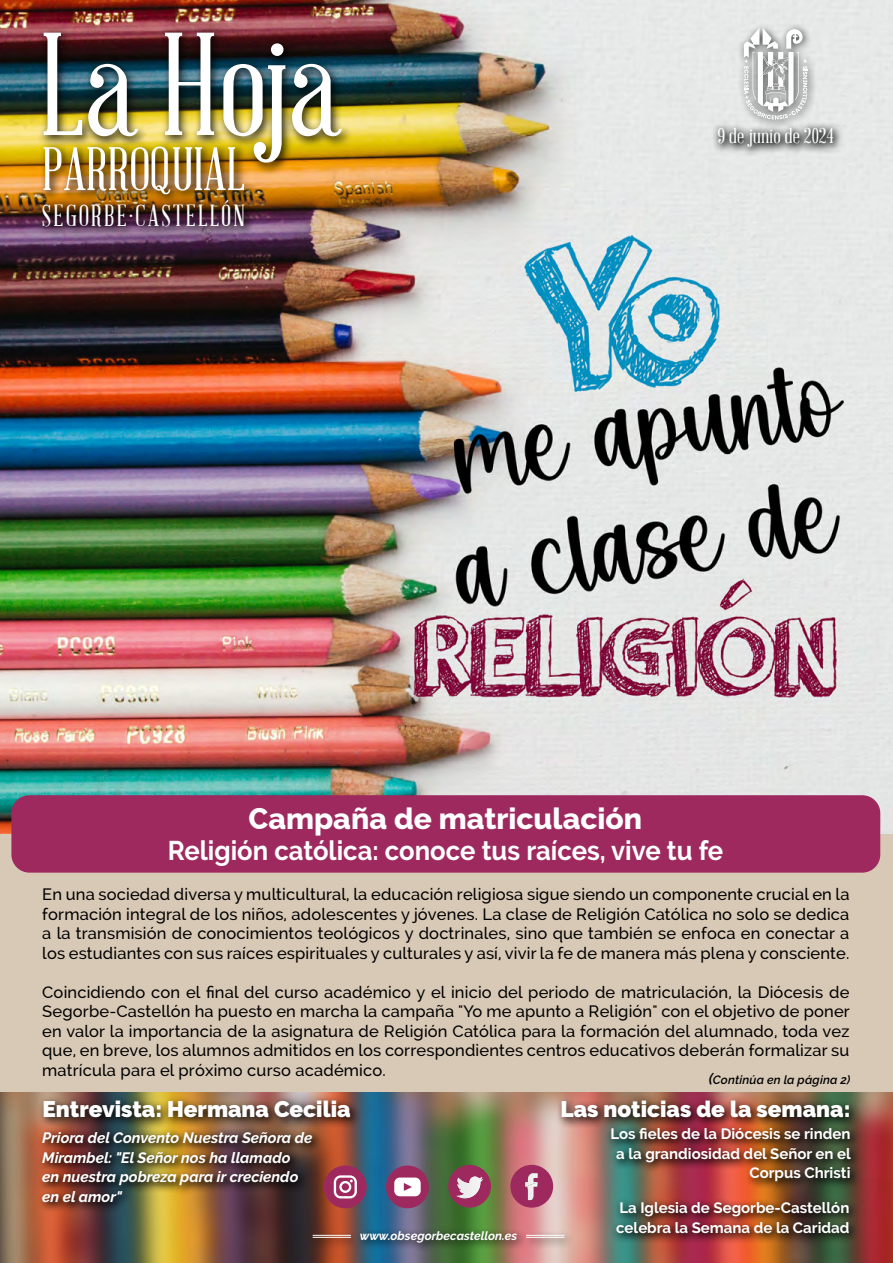
<style>
.page{position:relative;width:893px;height:1263px;background:#fff}
.page>*{position:absolute;margin:0;border:0;box-sizing:border-box;transform-origin:0 0}
.t1{font:143.1px "Abraham Lincoln";color:#fff}
.t2{font:60px "Abraham Lincoln";color:#fff}
.t3{font:800 30px "Raleway";color:#fff}
.t4{font:29.85px "Abraham Lincoln";letter-spacing:.08em;color:#fff}
.t5{font:700 27px "Raleway";color:#fff;scale:.95 1}
.t6{font:900 22.5px "Raleway";color:#fff}
.t7{font:21px "Abraham Lincoln";color:#fff;scale:1.05 1}
.t8{font:500 16.5px/19.5px "Raleway";letter-spacing:.01em;color:#000;text-align:justify}
.t9{font:700 15px/19.5px "Raleway";color:#fff;text-align:right}
.t10{font:italic 700 15px/19.5px "Raleway";color:#fff}
.t11{font:italic 700 12px "Raleway";color:#fff}
.t12{font:italic 600 12px "Raleway";letter-spacing:.015em;color:#000}
.s1{font-size:15px}
</style>
<div class="page">
<img style="left:0;top:1091px;width:893px;height:172px">
<img style="left:0;top:0;width:893px;height:834px">
<div style="left:0;top:834px;width:893px;height:257px;background:#d8c9b6"></div>
<div style="left:38px;top:26px;width:315px;height:149px;background:#000;opacity:.75"></div>
<div style="left:38px;top:140px;width:219px;height:66px;background:#000;opacity:.75"></div>
<div style="left:37px;top:194px;width:219px;height:44px;background:#000;opacity:.75"></div>
<div style="left:11px;top:795px;width:869px;height:78px;background:#9e295e;border-radius:18px"></div>
<div style="left:510px;top:1165px;width:43px;height:42px;background:#9e295e;border-radius:50%"></div>
<svg style="left:527px;top:1187px;width:7px;height:13px"></svg>
<img style="left:525px;top:1173px;width:13px;height:14px">
<div style="left:448px;top:1165px;width:43px;height:42px;background:#9e295e;border-radius:50%"></div>
<svg style="left:456px;top:1176px;width:27px;height:22px"></svg>
<div style="left:386px;top:1165px;width:43px;height:43px;background:#9e295e;border-radius:50%"></div>
<svg style="left:394px;top:1177px;width:27px;height:19px"></svg>
<div style="left:324px;top:1165px;width:43px;height:43px;background:#9e295e;border-radius:50%"></div>
<svg style="left:334px;top:1175px;width:23px;height:23px"></svg>
<svg style="left:710px;top:120px;width:133px;height:36px;background:#a7aaa9"></svg>
<div style="left:737px;top:22px;width:80px;height:107px;background:#000;opacity:.75"></div>
<svg style="left:744px;top:28px;width:63px;height:92px"></svg>
<div style="left:556px;top:1094px;width:305px;height:35px;background:#000;opacity:.75"></div>
<div style="left:308px;top:1225px;width:267px;height:28px;background:#000;opacity:.75"></div>
<hr style="left:526px;top:1235px;width:38px;height:1px;background:#fff">
<hr style="left:526px;top:1237px;width:38px;height:1px;background:#fff">
<hr style="left:313px;top:1235px;width:38px;height:1px;background:#fff">
<hr style="left:313px;top:1237px;width:38px;height:1px;background:#fff">
<div style="left:605px;top:1122px;width:257px;height:70px;background:#000;opacity:.75"></div>
<div style="left:38px;top:1094px;width:324px;height:35px;background:#000;opacity:.75"></div>
<div style="left:37px;top:1126px;width:287px;height:88px;background:#000;opacity:.75"></div>
<div style="left:611px;top:1196px;width:249px;height:49px;background:#000;opacity:.75"></div>
<h1 class="t1" style="left:40px;top:11px;width:300px">La Hoja</h1>
<h2 class="t2" style="left:42px;top:138px;width:204px">PARROQUIAL</h2>
<h3 class="t4" style="left:42px;top:200px;width:205px">SEGORBE·CASTELLÓN</h3>
<p class="t7" style="left:717px;top:125px;width:112px">9 de junio de 2024</p>
<h3 class="t3" style="left:249px;top:801px;width:395px">Campaña de matriculación</h3>
<h3 class="t5" style="left:168px;top:835px;width:586px">Religión católica: conoce tus raíces, vive tu fe</h3>
<p class="t8" style="left:42px;top:884px;width:809px">En una sociedad diversa y multicultural, la educación religiosa sigue siendo un componente crucial en la formación integral de los niños, adolescentes y jóvenes. La clase de Religión Católica no solo se dedica a la transmisión de conocimientos teológicos y doctrinales, sino que también se enfoca en conectar a los estudiantes con sus raíces espirituales y culturales y así, vivir la fe de manera más plena y consciente.</p>
<p class="t8" style="left:42px;top:982px;width:809px">Coincidiendo con el final del curso académico y el inicio del periodo de matriculación, la Diócesis de Segorbe-Castellón ha puesto en marcha la campaña "Yo me apunto a Religión" con el objetivo de poner en valor la importancia de la asignatura de Religión Católica para la formación del alumnado, toda vez que, en breve, los alumnos admitidos en los correspondientes centros educativos deberán formalizar su matrícula para el próximo curso académico.</p>
<p class="t12" style="left:709px;top:1073px;width:143px"><span class="s1">(</span>Continúa en la página 2)</p>
<h3 class="t6" style="left:43px;top:1096px;width:310px">Entrevista: Hermana Cecilia</h3>
<p class="t10" style="left:42px;top:1128px;width:272px">Priora del Convento Nuestra Señora de<br>Mirambel: "El Señor nos ha llamado<br>en nuestra pobreza para ir creciendo en el amor"</p>
<p class="t11" style="left:360px;top:1228px;width:159px">www.obsegorbecastellon.es</p>
<h3 class="t6" style="left:561px;top:1096px;width:291px">Las noticias de la semana:</h3>
<p class="t9" style="left:611px;top:1124px;width:242px">Los fieles de la Diócesis se rinden a la grandiosidad del Señor en el<br>Corpus Christi</p>
<p class="t9" style="left:616px;top:1198px;width:235px;text-align:left">La Iglesia de Segorbe-Castellón celebra la Semana de la Caridad</p>
</div>
